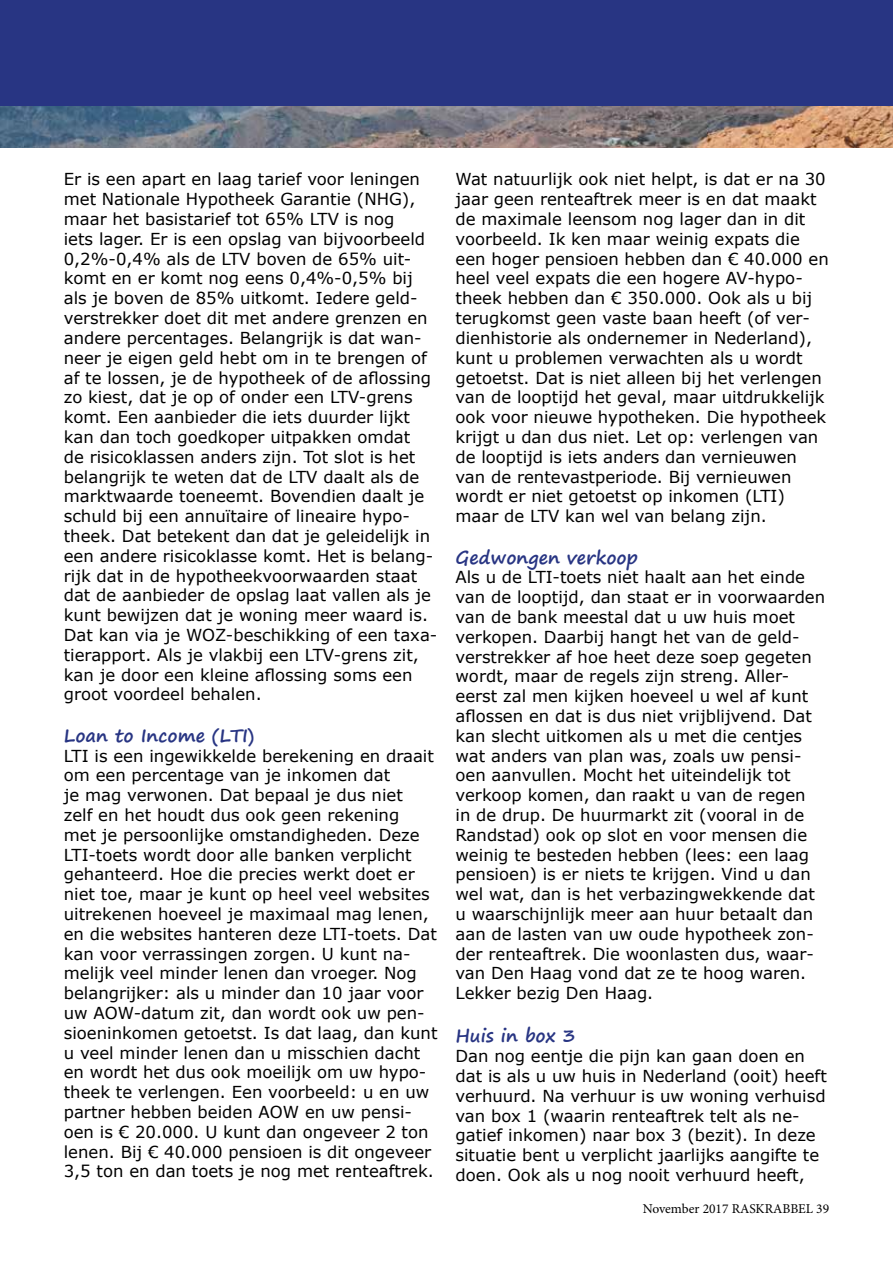
<style>
.page{position:relative;width:893px;height:1263px;background:#fff}
.page>*{position:absolute;margin:0;border:0;box-sizing:border-box;transform-origin:0 0}
.t1{font:700 18px "Segoe Print";color:#283583}
.t2{font:16.5px/19.8px "Verdana";color:#000}
.t3{font:13.5px "Minion Pro";color:#000}
</style>
<div class="page">
<img style="left:0;top:106px;width:893px;height:41px">
<div style="left:0;top:0;width:893px;height:106px;background:#283583"></div>
<p class="t2" style="left:64px;top:169px;width:375px">Er is een apart en laag tarief voor leningen met Nationale Hypotheek Garantie (NHG), maar het basistarief tot 65% LTV is nog<br>iets lager. Er is een opslag van bijvoorbeeld 0,2%-0,4% als de LTV boven de 65% uit&shy;komt en er komt nog eens 0,4%-0,5% bij als je boven de 85% uitkomt. Iedere geld&shy;verstrekker doet dit met andere grenzen en andere percentages. Belangrijk is dat wan&shy;neer je eigen geld hebt om in te brengen of af te lossen, je de hypotheek of de aflossing zo kiest, dat je op of onder een LTV-grens komt. Een aanbieder die iets duurder lijkt kan dan toch goedkoper uitpakken omdat<br>de risicoklassen anders zijn. Tot slot is het belangrijk te weten dat de LTV daalt als de marktwaarde toeneemt. Bovendien daalt je schuld bij een annuïtaire of lineaire hypo&shy;theek. Dat betekent dan dat je geleidelijk in een andere risicoklasse komt. Het is belang&shy;rijk dat in de hypotheekvoorwaarden staat dat de aanbieder de opslag laat vallen als je kunt bewijzen dat je woning meer waard is.<br>Dat kan via je WOZ-beschikking of een taxa&shy;tierapport. Als je vlakbij een LTV-grens zit, kan je door een kleine aflossing soms een groot voordeel behalen.</p>
<p class="t1" style="left:64px;top:719px;width:192px">Loan to Income (LTI)</p>
<p class="t2" style="left:64px;top:745px;width:375px">LTI is een ingewikkelde berekening en draait om een percentage van je inkomen dat<br>je mag verwonen. Dat bepaal je dus niet<br>zelf en het houdt dus ook geen rekening<br>met je persoonlijke omstandigheden. Deze LTI-toets wordt door alle banken verplicht gehanteerd. Hoe die precies werkt doet er niet toe, maar je kunt op heel veel websites uitrekenen hoeveel je maximaal mag lenen, en die websites hanteren deze LTI-toets. Dat kan voor verrassingen zorgen. U kunt na&shy;melijk veel minder lenen dan vroeger. Nog belangrijker: als u minder dan 10 jaar voor uw AOW-datum zit, dan wordt ook uw pen&shy;sioeninkomen getoetst. Is dat laag, dan kunt u veel minder lenen dan u misschien dacht en wordt het dus ook moeilijk om uw hypo&shy;theek te verlengen. Een voorbeeld: u en uw partner hebben beiden AOW en uw pensi&shy;oen is € 20.000. U kunt dan ongeveer 2 ton lenen. Bij € 40.000 pensioen is dit ongeveer 3,5 ton en dan toets je nog met renteaftrek.</p>
<p class="t2" style="left:455px;top:169px;width:375px">Wat natuurlijk ook niet helpt, is dat er na 30 jaar geen renteaftrek meer is en dat maakt de maximale leensom nog lager dan in dit voorbeeld. Ik ken maar weinig expats die een hoger pensioen hebben dan € 40.000 en heel veel expats die een hogere AV-hypo&shy;theek hebben dan € 350.000. Ook als u bij terugkomst geen vaste baan heeft (of ver&shy;dienhistorie als ondernemer in Nederland), kunt u problemen verwachten als u wordt getoetst. Dat is niet alleen bij het verlengen van de looptijd het geval, maar uitdrukkelijk ook voor nieuwe hypotheken. Die hypotheek krijgt u dan dus niet. Let op: verlengen van de looptijd is iets anders dan vernieuwen van de rentevastperiode. Bij vernieuwen wordt er niet getoetst op inkomen (LTI) maar de LTV kan wel van belang zijn.</p>
<p class="t1" style="left:455px;top:541px;width:184px">Gedwongen verkoop</p>
<p class="t2" style="left:455px;top:567px;width:371px">Als u de LTI-toets niet haalt aan het einde van de looptijd, dan staat er in voorwaarden van de bank meestal dat u uw huis moet verkopen. Daarbij hangt het van de geld&shy;verstrekker af hoe heet deze soep gegeten wordt, maar de regels zijn streng. Aller&shy;eerst zal men kijken hoeveel u wel af kunt aflossen en dat is dus niet vrijblijvend. Dat kan slecht uitkomen als u met die centjes wat anders van plan was, zoals uw pensi&shy;oen aanvullen. Mocht het uiteindelijk tot verkoop komen, dan raakt u van de regen<br>in de drup. De huurmarkt zit (vooral in de Randstad) ook op slot en voor mensen die weinig te besteden hebben (lees: een laag pensioen) is er niets te krijgen. Vind u dan wel wat, dan is het verbazingwekkende dat u waarschijnlijk meer aan huur betaalt dan aan de lasten van uw oude hypotheek zon&shy;der renteaftrek. Die woonlasten dus, waar&shy;van Den Haag vond dat ze te hoog waren.<br>Lekker bezig Den Haag.</p>
<p class="t1" style="left:455px;top:1019px;width:122px">Huis in box 3</p>
<p class="t2" style="left:455px;top:1046px;width:373px">Dan nog eentje die pijn kan gaan doen en dat is als u uw huis in Nederland (ooit) heeft verhuurd. Na verhuur is uw woning verhuisd van box 1 (waarin renteaftrek telt als ne&shy;gatief inkomen) naar box 3 (bezit). In deze situatie bent u verplicht jaarlijks aangifte te doen. Ook als u nog nooit verhuurd heeft,</p>
<p class="t3" style="left:643px;top:1200px;width:188px">November 2017 RASKRABBEL 39</p>
</div>
